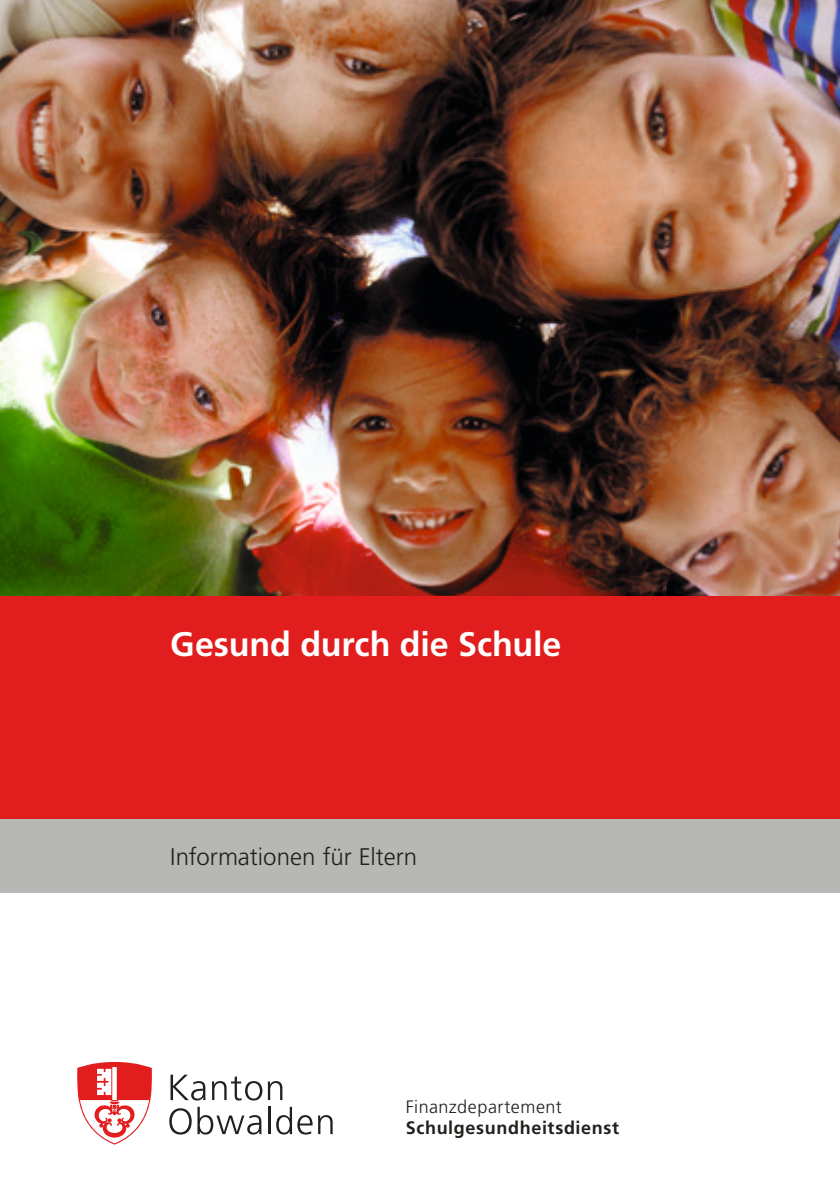
<style>
.page{position:relative;width:840px;height:1191px;background:#fff}
.page>*{position:absolute;margin:0;border:0;box-sizing:border-box;transform-origin:0 0}
.TitelKlein_bold_17_2{font:700 34px "Frutiger LT Std";letter-spacing:-.005em;color:#fff}
.Grundtext_light_9_12{font:300 24px "Frutiger LT Std";color:#21201c}
.t1{font:700 18px "Frutiger LT Std";letter-spacing:.035em;color:#21201c}
.t2{font:300 18px "Frutiger LT Std";letter-spacing:.025em;color:#21201c}
</style>
<div class="page">
<svg style="left:170px;top:1074px;width:35px;height:26px"></svg>
<svg style="left:212px;top:1076px;width:70px;height:24px"></svg>
<svg style="left:169px;top:1106px;width:92px;height:28px"></svg>
<hr style="left:268px;top:1106px;width:2px;height:28px;background:#21201c">
<svg style="left:276px;top:1106px;width:36px;height:28px"></svg>
<svg style="left:318px;top:1115px;width:14px;height:19px"></svg>
<svg style="left:77px;top:1062px;width:75px;height:82px"></svg>
<img style="left:0;top:0;width:839px;height:596px">
<div style="left:0;top:819px;width:839px;height:74px;background:#b7b7b5"></div>
<div style="left:0;top:596px;width:839px;height:223px;background:#e21d1d"></div>
<p class="TitelKlein_bold_17_2" style="left:170px;top:624px;width:392px">Gesund durch die Schule</p>
<p class="Grundtext_light_9_12" style="left:170px;top:843px;width:248px">Informationen für Eltern</p>
<p class="t2" style="left:405px;top:1096px;width:157px">Finanzdepartement</p>
<p class="t1" style="left:405px;top:1116px;width:215px">Schulgesundheitsdienst</p>
</div>
